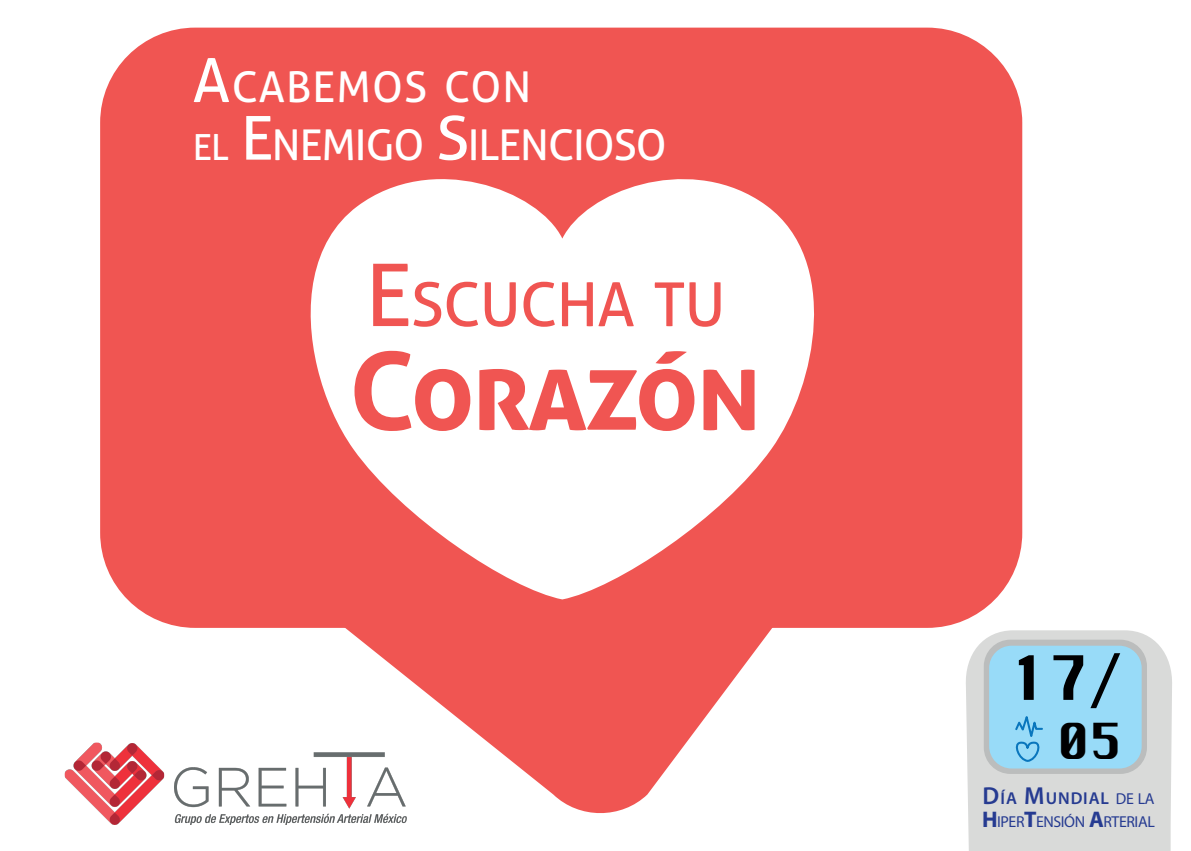
<style>
.page{position:relative;width:1191px;height:851px;background:#fff}
.page>*{position:absolute;margin:0;border:0;box-sizing:border-box;transform-origin:0 0}
.t1{font:700 107.7px "Aller";letter-spacing:-.025em;color:#f05552}
.t2{font:60.6px "Aller";letter-spacing:-.015em;color:#f05552}
.t3{font:59.4px "Krungthep";color:#000001}
.t4{font:48.3px "Krungthep";color:#000001}
.t5{font:42.3px/57.6px "Aller";letter-spacing:-.025em;color:#fff}
.t6{font:600 17.1px "Myriad Pro";letter-spacing:.05em;color:#263b91}
.t7{font:15.9px "Myriad Pro";letter-spacing:-.025em;color:#263b91}
.s1{font-size:60.6px}
.s2{font-size:36px}
.s3{font-size:86.7px}
.s4{font-family:"Myriad Pro";font-size:75.9px}
.s5{font-size:24.6px}
.s6{font-weight:400;font-size:15.9px}
.s7{font-weight:700;font-size:22.5px}
</style>
<div class="page">
<div style="left:100px;top:28px;width:922px;height:599px;background:#f05552;border-radius:95px"></div>
<svg style="left:292px;top:599px;width:522px;height:214px;fill:#f05552"></svg>
<svg style="left:310px;top:179px;width:504px;height:420px;fill:#fff"></svg>
<svg style="left:966px;top:630px;width:206px;height:220px;background:#dbdbdb"></svg>
<div style="left:983px;top:639px;width:164px;height:134px;background:#bbbdbd;border-radius:27px"></div>
<div style="left:989px;top:645px;width:152px;height:123px;background:#98dbf8;border-radius:22px"></div>
<svg style="left:1015px;top:716px;width:28px;height:46px"></svg>
<img style="left:64px;top:734px;width:346px;height:91px">
<p class="t5" style="left:193px;top:58px;width:475px"><span class="s1">A</span>CABEMOS CON<br><span class="s2">EL</span> <span class="s1">E</span>NEMIGO <span class="s1">S</span>ILENCIOSO</p>
<h2 class="t2" style="left:365px;top:267px;width:361px"><span class="s3">E</span>SCUCHA TU</h2>
<h1 class="t1" style="left:349px;top:325px;width:414px">CORAZÓN</h1>
<h3 class="t3" style="left:1009px;top:644px;width:113px">17 <span class="s4">/</span></h3>
<p class="t4" style="left:1057px;top:714px;width:66px">05</p>
<p class="t6" style="left:982px;top:786px;width:173px"><span class="s5">D</span>ÍA <span class="s5">M</span>UNDIAL <span class="s6">DE LA</span></p>
<p class="t7" style="left:982px;top:811px;width:174px"><span class="s7">H</span>IPER<span class="s7">T</span>ENSIÓN <span class="s7">A</span>RTERIAL</p>
</div>
